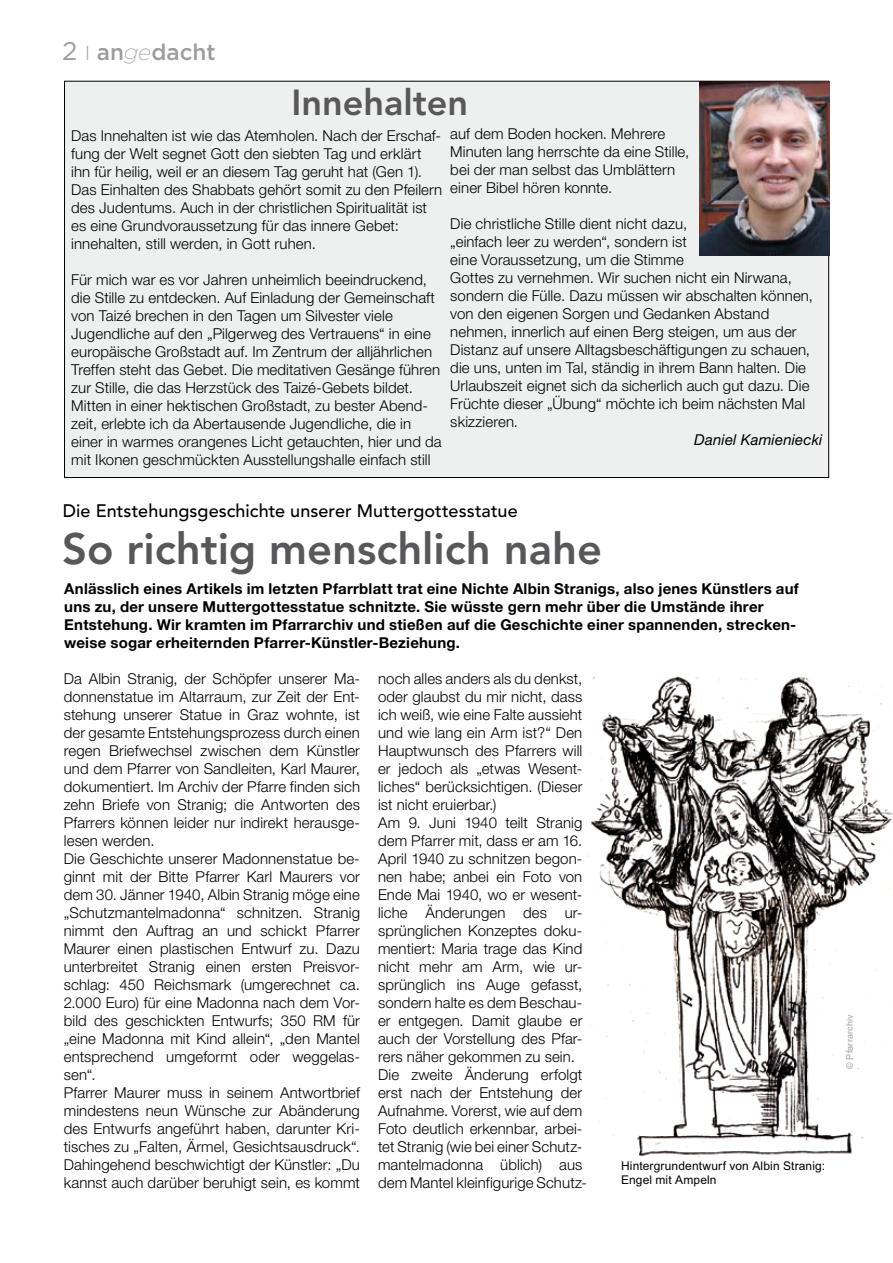
<style>
.page{position:relative;width:893px;height:1263px;background:#fff}
.page>*{position:absolute;margin:0;border:0;box-sizing:border-box;transform-origin:0 0}
.t1{font:800 43.5px "Avenir";color:#58585a}
.t2{font:800 36px "Avenir";color:#58585a}
.t3{font:500 22.5px "Gotham";color:#9b9d9e}
.t4{font:500 18px "Avenir";color:#000}
.t5{font:300 15px/18px "Helvetica Neue";letter-spacing:.01em;color:#000}
.t6{font:700 15px/18px "Helvetica Neue";letter-spacing:.015em;color:#000}
.t7{font:italic 15px "Helvetica Neue";letter-spacing:.01em;color:#000}
.t8{font:12px/13.5px "Arial";letter-spacing:.01em;color:#000}
.t9{font:9px "Arial";letter-spacing:.02em;color:#a1a2a4}
.s1{font-weight:400;font-size:25.5px}
.s2{font-weight:300;font-size:19.5px}
.s3{font-weight:200;font-style:italic}
</style>
<div class="page">
<div style="left:65px;top:81px;width:764px;height:396px;background:#eeefef"></div>
<img style="left:700px;top:81px;width:129px;height:174px">
<img style="left:587px;top:676px;width:306px;height:481px">
<h3 class="t3" style="left:62px;top:39px;width:155px"><span class="s1">2</span> <span class="s2">l</span> an<span class="s3">ge</span>dacht</h3>
<h2 class="t2" style="left:291px;top:88px;width:178px">Innehalten</h2>
<p class="t5" style="left:450px;top:126px;width:240px">auf dem Boden hocken. Mehrere<br>Minuten lang herrschte da eine Stille, bei der man selbst das Umblättern einer Bibel hören konnte.</p>
<p class="t5" style="left:450px;top:216px;width:364px">Die christliche Stille dient nicht dazu,<br>„einfach leer zu werden“, sondern ist<br>eine Voraussetzung, um die Stimme<br>Gottes zu vernehmen. Wir suchen nicht ein Nirwana, sondern die Fülle. Dazu müssen wir abschalten können, von den eigenen Sorgen und Gedanken Abstand nehmen, innerlich auf einen Berg steigen, um aus der Distanz auf unsere Alltagsbeschäftigungen zu schauen, die uns, unten im Tal, ständig in ihrem Bann halten. Die Urlaubszeit eignet sich da sicherlich auch gut dazu. Die Früchte dieser „Übung“ möchte ich beim nächsten Mal skizzieren.</p>
<p class="t7" style="left:694px;top:435px;width:130px">Daniel Kamieniecki</p>
<p class="t5" style="left:71px;top:128px;width:372px">Das Innehalten ist wie das Atemholen. Nach der Erschaf&shy;fung der Welt segnet Gott den siebten Tag und erklärt ihn für heilig, weil er an diesem Tag geruht hat (Gen 1).<br>Das Einhalten des Shabbats gehört somit zu den Pfeilern des Judentums. Auch in der christlichen Spiritualität ist es eine Grundvoraussetzung für das innere Gebet: innehalten, still werden, in Gott ruhen.</p>
<p class="t5" style="left:71px;top:272px;width:372px">Für mich war es vor Jahren unheimlich beeindruckend, die Stille zu entdecken. Auf Einladung der Gemeinschaft von Taizé brechen in den Tagen um Silvester viele Jugendliche auf den „Pilgerweg des Vertrauens“ in eine europäische Großstadt auf. Im Zentrum der alljährlichen Treffen steht das Gebet. Die meditativen Gesänge führen zur Stille, die das Herzstück des Taizé-Gebets bildet.<br>Mitten in einer hektischen Großstadt, zu bester Abend&shy;zeit, erlebte ich da Abertausende Jugendliche, die in einer in warmes orangenes Licht getauchten, hier und da mit Ikonen geschmückten Ausstellungshalle einfach still</p>
<p class="t4" style="left:63px;top:504px;width:456px">Die Entstehungsgeschichte unserer Muttergottesstatue</p>
<h1 class="t1" style="left:62px;top:531px;width:541px">So richtig menschlich nahe</h1>
<p class="t6" style="left:64px;top:581px;width:736px">Anlässlich eines Artikels im letzten Pfarrblatt trat eine Nichte Albin Stranigs, also jenes Künstlers auf uns zu, der unsere Muttergottesstatue schnitzte. Sie wüsste gern mehr über die Umstände ihrer Entstehung. Wir kramten im Pfarrarchiv und stießen auf die Geschichte einer spannenden, strecken&shy;weise sogar erheiternden Pfarrer-Künstler-Beziehung.</p>
<p class="t5" style="left:64px;top:671px;width:298px">Da Albin Stranig, der Schöpfer unserer Ma&shy;donnenstatue im Altarraum, zur Zeit der Ent&shy;stehung unserer Statue in Graz wohnte, ist der gesamte Entstehungsprozess durch einen regen Briefwechsel zwischen dem Künstler und dem Pfarrer von Sandleiten, Karl Maurer, dokumentiert. Im Archiv der Pfarre finden sich zehn Briefe von Stranig; die Antworten des Pfarrers können leider nur indirekt herausge&shy;lesen werden.<br>Die Geschichte unserer Madonnenstatue be&shy;ginnt mit der Bitte Pfarrer Karl Maurers vor dem 30. Jänner 1940, Albin Stranig möge eine „Schutzmantelmadonna“ schnitzen. Stranig nimmt den Auftrag an und schickt Pfarrer Maurer einen plastischen Entwurf zu. Dazu unterbreitet Stranig einen ersten Preisvor&shy;schlag: 450 Reichsmark (umgerechnet ca.<br>2.000 Euro) für eine Madonna nach dem Vor&shy;bild des geschickten Entwurfs; 350 RM für „eine Madonna mit Kind allein“, „den Mantel entsprechend umgeformt oder weggelas&shy;sen“.<br>Pfarrer Maurer muss in seinem Antwortbrief mindestens neun Wünsche zur Abänderung des Entwurfs angeführt haben, darunter Kri&shy;tisches zu „Falten, Ärmel, Gesichtsausdruck“.<br>Dahingehend beschwichtigt der Künstler: „Du kannst auch darüber beruhigt sein, es kommt</p>
<p class="t5" style="left:378px;top:671px;width:211px">noch alles anders als du denkst, oder glaubst du mir nicht, dass ich weiß, wie eine Falte aussieht und wie lang ein Arm ist?“ Den<br>Hauptwunsch des Pfarrers will er jedoch als „etwas Wesent&shy;liches“ berücksichtigen. (Dieser ist nicht eruierbar.)<br>Am 9. Juni 1940 teilt Stranig dem Pfarrer mit, dass er am 16.<br>April 1940 zu schnitzen begon&shy;nen habe; anbei ein Foto von<br>Ende Mai 1940, wo er wesent&shy;liche Änderungen des ur&shy;sprünglichen Konzeptes doku&shy;mentiert: Maria trage das Kind nicht mehr am Arm, wie ur&shy;sprünglich ins Auge gefasst, sondern halte es dem Beschau&shy;er entgegen. Damit glaube er auch der Vorstellung des Pfar&shy;rers näher gekommen zu sein.<br>Die zweite Änderung erfolgt erst nach der Entstehung der<br>Aufnahme. Vorerst, wie auf dem<br>Foto deutlich erkennbar, arbei&shy;tet Stranig (wie bei einer Schutz&shy;mantelmadonna üblich) aus dem Mantel kleinfigurige Schutz-</p>
<p class="t8" style="left:621px;top:1160px;width:206px">Hintergrundentwurf von Albin Stranig:<br>Engel mit Ampeln</p>
<p class="t9" style="left:846px;top:1069px;width:56px;rotate:-90deg">© Pfarrarchiv</p>
</div>
